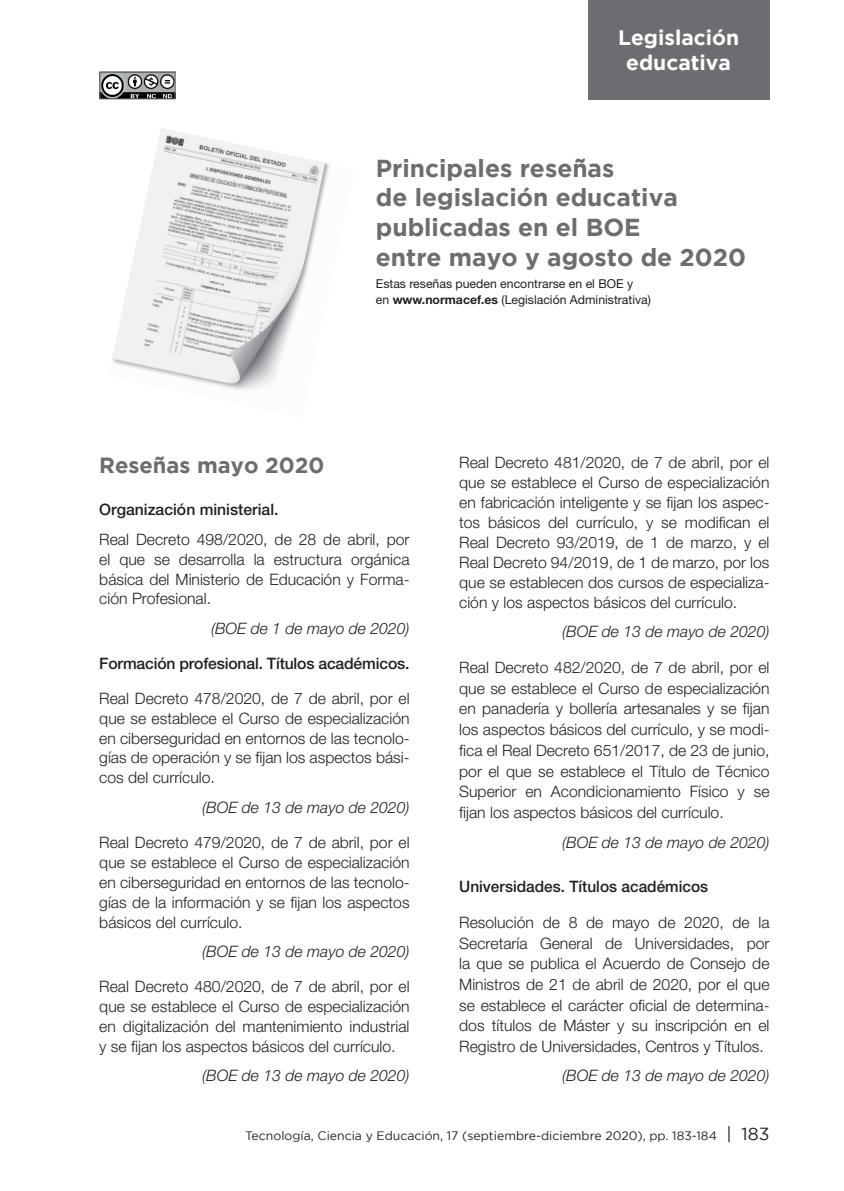
<style>
.page{position:relative;width:844px;height:1191px;background:#fff}
.page>*{position:absolute;margin:0;border:0;box-sizing:border-box;transform-origin:0 0}
.Título_NUEVO_FORMATO{font:700 24.5px/29.8px "Gotham";color:#6c6d70}
.epígrafe_1{font:700 21.88px "Gotham";color:#6c6d70}
.Título_NUEVO_FORMATO-2{font:700 21px/24.5px "Gotham";color:#fff;text-align:center}
.texto_reseña{font:300 15.75px/19.9px "Helvetica Neue LT Std";color:#231f20;text-align:justify}
.BOE{font:italic 300 15.75px "Helvetica Neue LT Std";color:#231f20}
.Titulo_reseña{font:500 15.75px "Helvetica Neue LT Std";color:#231f20}
.Autor{font:12.25px/16.6px "Helvetica Neue LT Std";color:#231f20}
.t1{font:12.25px "Gotham";color:#231f20}
.s1{font-weight:700}
.s2{font-size:17.5px}
</style>
<div class="page">
<div style="left:587px;top:0;width:182px;height:99px;background:#6c6d70"></div>
<img style="left:112px;top:128px;width:218px;height:262px">
<img style="left:101px;top:74px;width:72px;height:23px">
<div style="left:99px;top:72px;width:76px;height:27px;border:1px solid #76787b"></div>
<p class="Título_NUEVO_FORMATO-2" style="left:618px;top:25px;width:123px">Legislación educativa</p>
<p class="Título_NUEVO_FORMATO" style="left:376px;top:152px;width:371px">Principales reseñas<br>de legislación educativa publicadas en el BOE<br>entre mayo y agosto de 2020</p>
<p class="Autor" style="left:376px;top:275px;width:276px">Estas reseñas pueden encontrarse en el BOE y<br>en <span class="s1">www.normacef.es</span> (Legislación Administrativa)</p>
<p class="epígrafe_1" style="left:99px;top:452px;width:226px">Reseñas mayo 2020</p>
<p class="Titulo_reseña" style="left:99px;top:500px;width:181px">Organización ministerial.</p>
<p class="texto_reseña" style="left:99px;top:529px;width:312px">Real Decreto 498/2020, de 28 de abril, por el que se desarrolla la estructura orgánica básica del Ministerio de Educación y Forma&shy;ción Profesional.</p>
<p class="BOE" style="left:211px;top:619px;width:200px">(BOE de 1 de mayo de 2020)</p>
<p class="Titulo_reseña" style="left:99px;top:654px;width:312px">Formación profesional. Títulos académicos.</p>
<p class="texto_reseña" style="left:99px;top:688px;width:312px">Real Decreto 478/2020, de 7 de abril, por el que se establece el Curso de especialización en ciberseguridad en entornos de las tecnolo&shy;gías de operación y se fijan los aspectos bási&shy;cos del currículo.</p>
<p class="BOE" style="left:202px;top:798px;width:209px">(BOE de 13 de mayo de 2020)</p>
<p class="texto_reseña" style="left:99px;top:832px;width:312px">Real Decreto 479/2020, de 7 de abril, por el que se establece el Curso de especialización en ciberseguridad en entornos de las tecnolo&shy;gías de la información y se fijan los aspectos básicos del currículo.</p>
<p class="BOE" style="left:202px;top:942px;width:209px">(BOE de 13 de mayo de 2020)</p>
<p class="texto_reseña" style="left:99px;top:976px;width:312px">Real Decreto 480/2020, de 7 de abril, por el que se establece el Curso de especialización en digitalización del mantenimiento industrial y se fijan los aspectos básicos del currículo.</p>
<p class="BOE" style="left:202px;top:1066px;width:209px">(BOE de 13 de mayo de 2020)</p>
<p class="texto_reseña" style="left:459px;top:452px;width:312px">Real Decreto 481/2020, de 7 de abril, por el que se establece el Curso de especialización en fabricación inteligente y se fijan los aspec&shy;tos básicos del currículo, y se modifican el Real Decreto 93/2019, de 1 de marzo, y el Real Decreto 94/2019, de 1 de marzo, por los que se establecen dos cursos de especializa&shy;ción y los aspectos básicos del currículo.</p>
<p class="BOE" style="left:562px;top:622px;width:209px">(BOE de 13 de mayo de 2020)</p>
<p class="texto_reseña" style="left:459px;top:656px;width:312px;line-height:20.7px">Real Decreto 482/2020, de 7 de abril, por el que se establece el Curso de especialización en panadería y bollería artesanales y se fijan los aspectos básicos del currículo, y se modi&shy;fica el Real Decreto 651/2017, de 23 de junio, por el que se establece el Título de Técnico Superior en Acondicionamiento Físico y se fijan los aspectos básicos del currículo.</p>
<p class="BOE" style="left:562px;top:832px;width:209px">(BOE de 13 de mayo de 2020)</p>
<p class="Titulo_reseña" style="left:459px;top:877px;width:250px">Universidades. Títulos académicos</p>
<p class="texto_reseña" style="left:459px;top:911px;width:312px;line-height:20.7px">Resolución de 8 de mayo de 2020, de la Secretaría General de Universidades, por la que se publica el Acuerdo de Consejo de Ministros de 21 de abril de 2020, por el que se establece el carácter oficial de determina&shy;dos títulos de Máster y su inscripción en el Registro de Universidades, Centros y Títulos.</p>
<p class="BOE" style="left:562px;top:1066px;width:209px">(BOE de 13 de mayo de 2020)</p>
<p class="t1" style="left:245px;top:1128px;width:525px">Tecnología, Ciencia y Educación, 17 (septiembre-diciembre 2020), pp. 183-184 <span class="s2">| 183</span></p>
</div>
